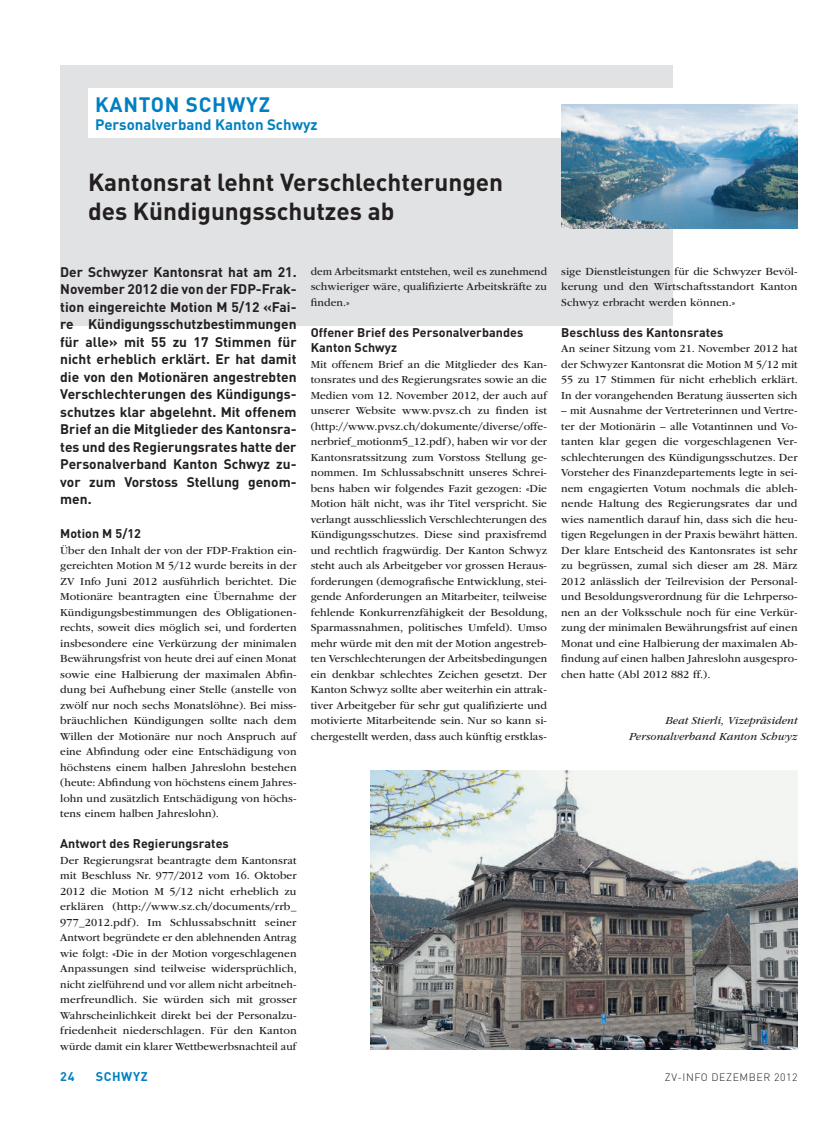
<style>
.page{position:relative;width:833px;height:1134px;background:#fff}
.page>*{position:absolute;margin:0;border:0;box-sizing:border-box;transform-origin:0 0}
.t1{font:700 24.38px/28.8px "DIN";color:#231f20}
.t2{font:700 20.62px "DIN";color:#0080c2}
.t3{font:700 15px "DIN";color:#0080c2}
.t4{font:700 13.75px/17.5px "DIN";color:#231f20;text-align:justify}
.t5{font:700 12.5px/15.5px "DIN";letter-spacing:.005em;color:#231f20}
.t6{font:700 12.5px "DIN";color:#0080c2}
.t7{font:11.25px/15.5px "ITC Garamond Std";letter-spacing:.005em;color:#231f20;text-align:justify}
.t8{font:italic 11.25px/15.5px "ITC Garamond Std";letter-spacing:.005em;color:#231f20;text-align:right}
.t9{font:300 10.62px "DIN";letter-spacing:.05em;color:#231f20}
</style>
<div class="page">
<div style="left:60px;top:66px;width:612px;height:260px;background:#e1e2e4"></div>
<div style="left:88px;top:88px;width:709px;height:50px;background:#fff"></div>
<img style="left:561px;top:105px;width:236px;height:123px">
<img style="left:371px;top:771px;width:426px;height:279px">
<h2 class="t2" style="left:95px;top:91px;width:147px">kanton SChwyz</h2>
<h3 class="t3" style="left:95px;top:115px;width:224px">Personalverband Kanton Schwyz</h3>
<h1 class="t1" style="left:88px;top:167px;width:417px">Kantonsrat lehnt Verschlechterungen des Kündigungsschutzes ab</h1>
<p class="t4" style="left:60px;top:262px;width:238px">Der Schwyzer Kantonsrat hat am 21.<br>November 2012 die von der FDP-Frak&shy;tion eingereichte Motion M 5/12 «Fai&shy;re Kündigungsschutzbestimmungen für alle» mit 55 zu 17 Stimmen für nicht erheblich erklärt. Er hat damit die von den Motionären angestrebten Verschlechterungen des Kündigungs&shy;schutzes klar abgelehnt. Mit offenem Brief an die Mitglieder des Kantonsra&shy;tes und des Regierungsrates hatte der Personalverband Kanton Schwyz zu&shy;vor zum Vorstoss Stellung genom&shy;men.</p>
<p class="t5" style="left:60px;top:525px;width:82px">Motion M 5/12</p>
<p class="t7" style="left:60px;top:542px;width:238px">Über den Inhalt der von der FDP-Fraktion ein&shy;gereichten Motion M 5/12 wurde bereits in der ZV Info Juni 2012 ausführlich berichtet. Die Motionäre beantragten eine Übernahme der Kündigungsbestimmungen des Obligationen&shy;rechts, soweit dies möglich sei, und forderten insbesondere eine Verkürzung der minimalen Bewährungsfrist von heute drei auf einen Monat sowie eine Halbierung der maximalen Abfin&shy;dung bei Aufhebung einer Stelle (anstelle von zwölf nur noch sechs Monatslöhne). Bei miss&shy;bräuchlichen Kündigungen sollte nach dem Willen der Motionäre nur noch Anspruch auf eine Abfindung oder eine Entschädigung von höchstens einem halben Jahreslohn bestehen (heute: Abfindung von höchstens einem Jahres&shy;lohn und zusätzlich Entschädigung von höchs&shy;tens einem halben Jahreslohn).</p>
<p class="t5" style="left:60px;top:835px;width:170px">Antwort des Regierungsrates</p>
<p class="t7" style="left:60px;top:852px;width:238px">Der Regierungsrat beantragte dem Kantonsrat mit Beschluss Nr. 977/2012 vom 16. Oktober 2012 die Motion M 5/12 nicht erheblich zu erklären (http://www.sz.ch/documents/rrb_ 977_2012.pdf). Im Schlussabschnitt seiner Antwort begründete er den ablehnenden Antrag wie folgt: «Die in der Motion vorgeschlagenen Anpassungen sind teilweise widersprüchlich, nicht zielführend und vor allem nicht arbeitneh&shy;merfreundlich. Sie würden sich mit grosser Wahrscheinlichkeit direkt bei der Personalzu&shy;friedenheit niederschlagen. Für den Kanton würde damit ein klarer Wettbewerbsnachteil auf</p>
<p class="t7" style="left:311px;top:263px;width:238px">dem Arbeitsmarkt entstehen, weil es zunehmend schwieriger wäre, qualifizierte Arbeitskräfte zu finden.»</p>
<p class="t5" style="left:311px;top:324px;width:214px">Offener Brief des Personalverbandes<br>Kanton Schwyz</p>
<p class="t7" style="left:311px;top:356px;width:238px">Mit offenem Brief an die Mitglieder des Kan&shy;tonsrates und des Regierungsrates sowie an die Medien vom 12. November 2012, der auch auf unserer Website www.pvsz.ch zu finden ist (http://www.pvsz.ch/dokumente/diverse/offe&shy;nerbrief_motionm5_12.pdf), haben wir vor der Kantonsratssitzung zum Vorstoss Stellung ge&shy;nommen. Im Schlussabschnitt unseres Schrei&shy;bens haben wir folgendes Fazit gezogen: «Die Motion hält nicht, was ihr Titel verspricht. Sie verlangt ausschliesslich Verschlechterungen des Kündigungsschutzes. Diese sind praxisfremd und rechtlich fragwürdig. Der Kanton Schwyz steht auch als Arbeitgeber vor grossen Heraus&shy;forderungen (demografische Entwicklung, stei&shy;gende Anforderungen an Mitarbeiter, teilweise fehlende Konkurrenzfähigkeit der Besoldung, Sparmassnahmen, politisches Umfeld). Umso mehr würde mit den mit der Motion angestreb&shy;ten Verschlechterungen der Arbeitsbedingungen ein denkbar schlechtes Zeichen gesetzt. Der Kanton Schwyz sollte aber weiterhin ein attrak&shy;tiver Arbeitgeber für sehr gut qualifizierte und motivierte Mitarbeitende sein. Nur so kann si&shy;chergestellt werden, dass auch künftig erstklas-</p>
<p class="t7" style="left:561px;top:263px;width:238px">sige Dienstleistungen für die Schwyzer Bevöl&shy;kerung und den Wirtschaftsstandort Kanton Schwyz erbracht werden können.»</p>
<p class="t5" style="left:561px;top:324px;width:164px">Beschluss des Kantonsrates</p>
<p class="t7" style="left:561px;top:341px;width:238px">An seiner Sitzung vom 21. November 2012 hat der Schwyzer Kantonsrat die Motion M 5/12 mit 55 zu 17 Stimmen für nicht erheblich erklärt.<br>In der vorangehenden Beratung äusserten sich</p>
<p class="t7" style="left:561px;top:403px;width:238px">– mit Ausnahme der Vertreterinnen und Vertre&shy;ter der Motionärin – alle Votantinnen und Vo&shy;tanten klar gegen die vorgeschlagenen Ver&shy;schlechterungen des Kündigungsschutzes. Der Vorsteher des Finanzdepartements legte in sei&shy;nem engagierten Votum nochmals die ableh&shy;nende Haltung des Regierungsrates dar und wies namentlich darauf hin, dass sich die heu&shy;tigen Regelungen in der Praxis bewährt hätten.<br>Der klare Entscheid des Kantonsrates ist sehr zu begrüssen, zumal sich dieser am 28. März 2012 anlässlich der Teilrevision der Personal&shy;und Besoldungsverordnung für die Lehrperso&shy;nen an der Volksschule noch für eine Verkür&shy;zung der minimalen Bewährungsfrist auf einen Monat und eine Halbierung der maximalen Ab&shy;findung auf einen halben Jahreslohn ausgespro&shy;chen hatte (Abl 2012 882 ff.).</p>
<p class="t8" style="left:629px;top:713px;width:170px">Beat Stierli, Vizepräsident<br>Personalverband Kanton Schwyz</p>
<p class="t6" style="left:60px;top:1068px;width:16px">24</p>
<p class="t6" style="left:96px;top:1068px;width:36px">SChwyz</p>
<p class="t9" style="left:665px;top:1070px;width:134px">ZV-INFO DEZEMBER 2012</p>
</div>
